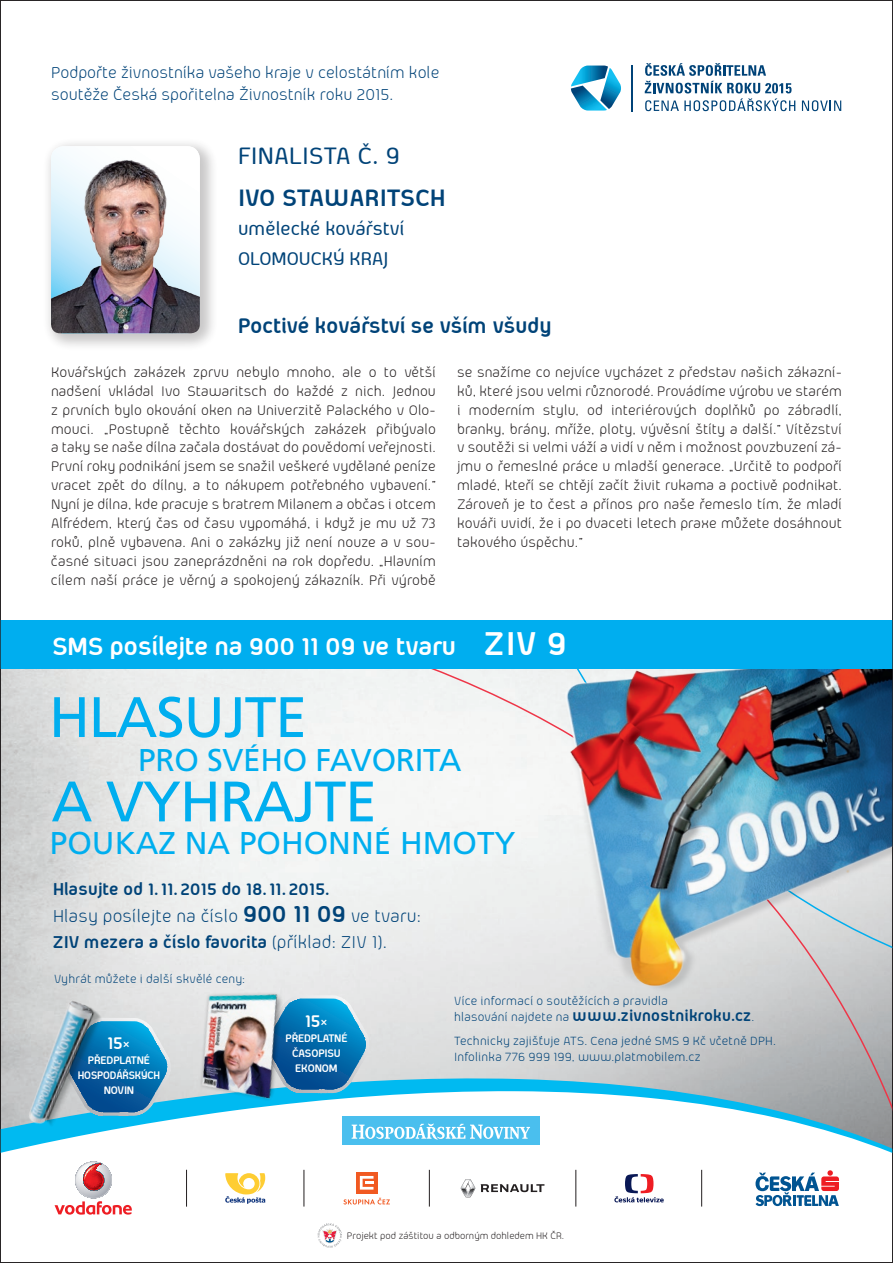
<style>
.page{position:relative;width:893px;height:1263px;background:#fff}
.page>*{position:absolute;margin:0;border:0;box-sizing:border-box;transform-origin:0 0}
.t1{font:57px/84.3px "Frutiger CE";letter-spacing:-.02em;color:#00aeef}
.t2{font:31.5px "Frutiger CE";color:#00aeef}
.t3{font:700 28.5px "Aeroportal";color:#fff}
.t4{font:700 27px "Aeroportal";letter-spacing:.02em;color:#004378}
.t5{font:500 27px "Aeroportal";letter-spacing:.02em;color:#004378}
.t6{font:700 24px "Aeroportal";color:#004378}
.t7{font:500 21px/29.7px "Aeroportal";color:#004378}
.t8{font:700 19.65px "Aeroportal";color:#fff}
.t9{font:700 19.5px/26.5px "Aeroportal";letter-spacing:.01em;color:#004378}
.t10{font:18px/21.6px "Aeroportal";color:#004378}
.t11{font:700 18px "Aeroportal";letter-spacing:.01em;color:#004378}
.t12{font:15.75px/18.9px "Aeroportal";letter-spacing:.005em;color:#231f20;text-align:justify}
.t13{font:13.5px/16.2px "Aeroportal";letter-spacing:.015em;color:#004378}
.t14{font:700 12.45px/14.9px "Aeroportal";letter-spacing:-.01em;color:#fff;text-align:center}
.t15{font:10.65px "Aeroportal";color:#231f20}
.s1{font-size:37.5px}
.s2{font-weight:400}
.s3{font-size:27px}
.s4{font-weight:400;font-size:13.5px}
</style>
<div class="page">
<img style="left:2px;top:668px;width:398px;height:410px">
<svg style="left:2px;top:1078px;width:701px;height:114px"></svg>
<svg style="left:400px;top:668px;width:491px;height:502px"></svg>
<svg style="left:318px;top:1223px;width:24px;height:25px"></svg>
<svg style="left:305px;top:979px;width:66px;height:135px;background:#5fa9ce"></svg>
<img style="left:161px;top:973px;width:144px;height:150px">
<svg style="left:106px;top:1016px;width:66px;height:102px;background:#3692c2"></svg>
<img style="left:23px;top:994px;width:83px;height:145px">
<hr style="left:632px;top:65px;width:1px;height:46px;background:#004378">
<svg style="left:571px;top:66px;width:50px;height:45px"></svg>
<svg style="left:645px;top:63px;width:150px;height:48px"></svg>
<svg style="left:802px;top:100px;width:39px;height:11px"></svg>
<img style="left:556px;top:668px;width:335px;height:348px">
<img style="left:558px;top:668px;width:333px;height:336px">
<div style="left:0;top:620px;width:893px;height:48px;background:#00aeef"></div>
<svg style="left:614px;top:1174px;width:50px;height:28px"></svg>
<svg style="left:225px;top:1173px;width:40px;height:31px"></svg>
<hr style="left:429px;top:1170px;width:1px;height:36px;background:#231f20">
<hr style="left:304px;top:1170px;width:1px;height:36px;background:#231f20">
<hr style="left:701px;top:1170px;width:1px;height:36px;background:#231f20">
<hr style="left:576px;top:1170px;width:1px;height:36px;background:#231f20">
<div style="left:356px;top:1172px;width:22px;height:22px;background:linear-gradient(to right,#f15921,#f15921)"></div>
<svg style="left:360px;top:1176px;width:13px;height:13px"></svg>
<svg style="left:343px;top:1197px;width:47px;height:7px"></svg>
<hr style="left:186px;top:1170px;width:1px;height:36px;background:#231f20">
<svg style="left:76px;top:1162px;width:35px;height:36px"></svg>
<svg style="left:84px;top:1163px;width:20px;height:28px"></svg>
<svg style="left:55px;top:1201px;width:77px;height:13px"></svg>
<svg style="left:755px;top:1170px;width:84px;height:36px"></svg>
<svg style="left:461px;top:1179px;width:14px;height:19px"></svg>
<svg style="left:481px;top:1184px;width:63px;height:8px"></svg>
<div style="left:342px;top:1116px;width:198px;height:29px;background:#4abfee"></div>
<svg style="left:352px;top:1123px;width:178px;height:16px"></svg>
<div style="left:42px;top:137px;width:176px;height:215px;background:#231f20;opacity:.25"></div>
<img style="left:51px;top:146px;width:149px;height:187px">
<p class="t10" style="left:51px;top:61px;width:390px">Podpořte živnostníka vašeho kraje v celostátním kole soutěže Česká spořitelna Živnostník roku 2015.</p>
<h3 class="t5" style="left:238px;top:142px;width:163px">FINALISTA Č. 9</h3>
<h3 class="t4" style="left:238px;top:183px;width:209px">IVO STAWARITSCH</h3>
<h3 class="t7" style="left:238px;top:214px;width:168px">umělecké kovářství<br>OLOMOUCKÝ KRAJ</h3>
<h3 class="t6" style="left:238px;top:313px;width:315px">Poctivé kovářství se vším všudy</h3>
<p class="t12" style="left:51px;top:362px;width:386px">Kovářských zakázek zprvu nebylo mnoho, ale o to větší nadšení vkládal Ivo Stawaritsch do každé z nich. Jednou z prvních bylo okování oken na Univerzitě Palackého v Olo&shy;mouci. „Postupně těchto kovářských zakázek přibývalo a taky se naše dílna začala dostávat do povědomí veřejnosti.<br>První roky podnikání jsem se snažil veškeré vydělané peníze vracet zpět do dílny, a to nákupem potřebného vybavení.“ Nyní je dílna, kde pracuje s bratrem Milanem a občas i otcem Alfrédem, který čas od času vypomáhá, i když je mu už 73 roků, plně vybavena. Ani o zakázky již není nouze a v sou&shy;časné situaci jsou zaneprázdněni na rok dopředu. „Hlavním cílem naší práce je věrný a spokojený zákazník. Při výrobě</p>
<p class="t12" style="left:457px;top:362px;width:386px">se snažíme co nejvíce vycházet z představ našich zákazní&shy;ků, které jsou velmi různorodé. Provádíme výrobu ve starém i moderním stylu, od interiérových doplňků po zábradlí, branky, brány, mříže, ploty, vývěsní štíty a další.“ Vítězství v soutěži si velmi váží a vidí v něm i možnost povzbuzení zá&shy;jmu o řemeslné práce u mladší generace. „Určitě to podpoří mladé, kteří se chtějí začít živit rukama a poctivě podnikat.<br>Zároveň je to čest a přínos pro naše řemeslo tím, že mladí kováři uvidí, že i po dvaceti letech praxe můžete dosáhnout takového úspěchu.“</p>
<h3 class="t3" style="left:52px;top:631px;width:516px">SMS posílejte na 900 11 09 ve tvaru <span class="s1">ZIV 9</span></h3>
<h1 class="t1" style="left:49px;top:676px;width:329px">HLASUJTE<br>A VYHRAJTE</h1>
<h2 class="t2" style="left:138px;top:744px;width:325px">PRO SVÉHO FAVORITA</h2>
<h2 class="t2" style="left:50px;top:827px;width:467px">POUKAZ NA POHONNÉ HMOTY</h2>
<p class="t9" style="left:53px;top:875px;width:369px">Hlasujte od 1.11. 2015 do 18.11. 2015.<br><span class="s2">Hlasy posílejte na číslo</span> <span class="s3">900 11 09</span> <span class="s2">ve tvaru:<br></span>ZIV mezera a číslo favorita <span class="s2">(příklad: ZIV 1).</span></p>
<p class="t13" style="left:54px;top:970px;width:193px">Vyhrát můžete i další skvělé ceny:</p>
<p class="t8" style="left:108px;top:1033px;width:24px">15×</p>
<p class="t14" style="left:78px;top:1052px;width:84px">PŘEDPLATNÉ<br>HOSPODÁŘSKÝCH<br>NOVIN</p>
<p class="t8" style="left:305px;top:1010px;width:24px">15×</p>
<p class="t14" style="left:285px;top:1030px;width:64px">PŘEDPLATNÉ<br>ČASOPISU<br>EKONOM</p>
<p class="t13" style="left:454px;top:992px;width:215px">Více informací o soutěžících a pravidla</p>
<p class="t11" style="left:454px;top:1006px;width:302px"><span class="s4">hlasování najdete na</span> www.zivnostnikroku.cz<span class="s4">.</span></p>
<p class="t13" style="left:454px;top:1032px;width:323px">Technicky zajišťuje ATS. Cena jedné SMS 9 Kč včetně DPH.<br>Infolinka 776 999 199, www.platmobilem.cz</p>
<p class="t15" style="left:347px;top:1230px;width:219px">Projekt pod záštitou a odborným dohledem HK ČR.</p>
</div>
